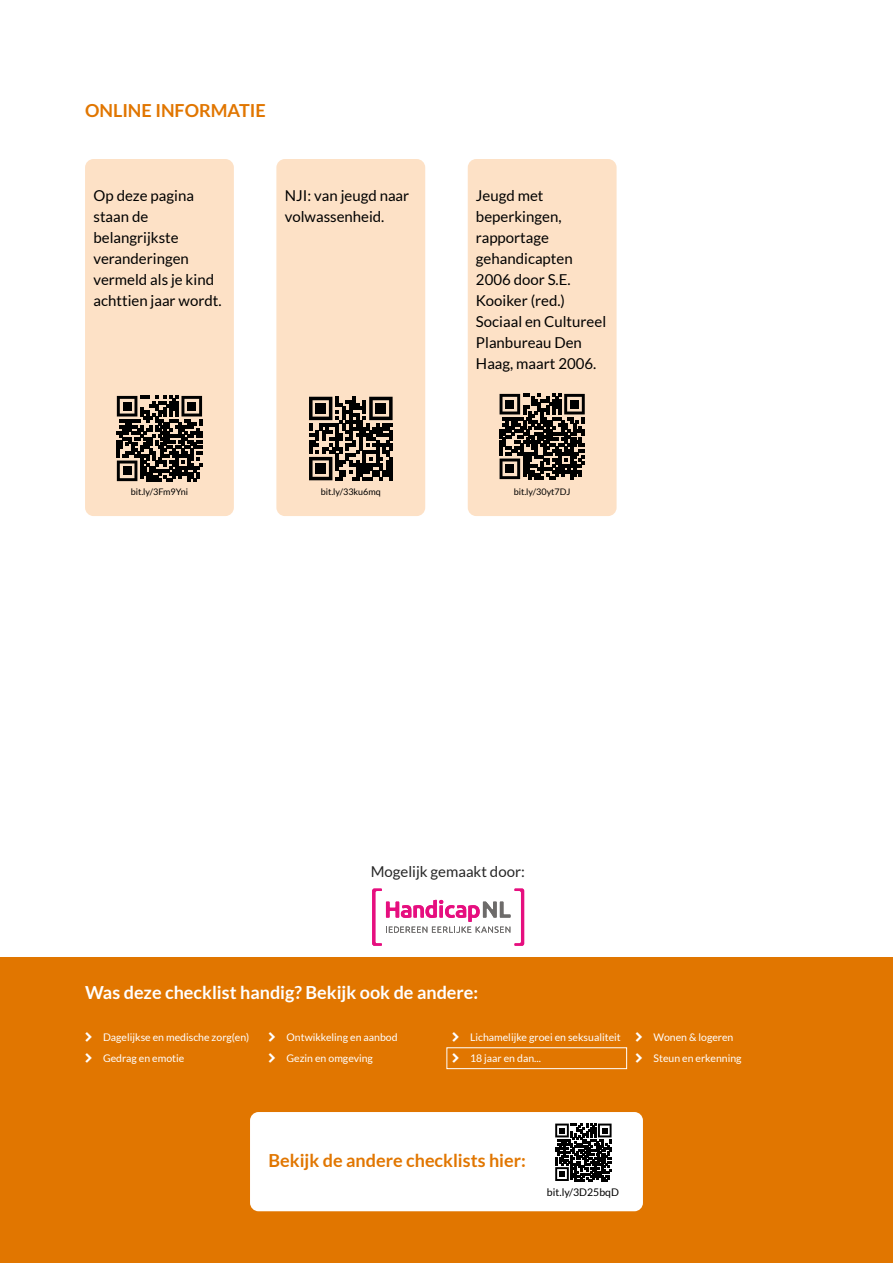
<style>
.page{position:relative;width:893px;height:1263px;background:#fff}
.page>*{position:absolute;margin:0;border:0;box-sizing:border-box;transform-origin:0 0}
.t1{font:700 18px "Lato";color:#e17600}
.t2{font:700 18px "Lato";color:#fff}
.t3{font:15px/21px "Lato";color:#000}
.t4{font:15px "Lato";color:#262626}
.t5{font:10.5px/21px "Lato";color:#fff}
.t6{font:10.5px "Lato";color:#000}
.t7{font:9px "Lato";color:#000}
</style>
<div class="page">
<div style="left:0;top:957px;width:893px;height:306px;background:#e17600"></div>
<div style="left:250px;top:1112px;width:393px;height:99px;background:#fff;border-radius:9px"></div>
<div style="left:446px;top:1047px;width:181px;height:22px;border:1px solid #fff"></div>
<svg style="left:372px;top:888px;width:152px;height:58px"></svg>
<div style="left:276px;top:159px;width:149px;height:357px;background:#fde1c6;border-radius:9px"></div>
<div style="left:468px;top:159px;width:149px;height:357px;background:#fde1c6;border-radius:9px"></div>
<div style="left:85px;top:159px;width:149px;height:357px;background:#fde1c6;border-radius:9px"></div>
<div style="left:494px;top:388px;width:97px;height:97px;background:linear-gradient(to right,#fde1c6,#fde1c6)"></div>
<svg style="left:500px;top:394px;width:85px;height:85px"></svg>
<div style="left:505px;top:400px;width:9px;height:9px;background:#000"></div>
<div style="left:570px;top:400px;width:9px;height:9px;background:#000"></div>
<div style="left:505px;top:464px;width:9px;height:9px;background:#000"></div>
<svg style="left:309px;top:397px;width:84px;height:83px"></svg>
<div style="left:316px;top:403px;width:10px;height:10px;background:#000"></div>
<div style="left:376px;top:403px;width:10px;height:10px;background:#000"></div>
<div style="left:316px;top:464px;width:10px;height:10px;background:#000"></div>
<div style="left:111px;top:390px;width:97px;height:97px;background:linear-gradient(to right,#fde1c6,#fde1c6)"></div>
<svg style="left:117px;top:396px;width:85px;height:85px"></svg>
<div style="left:123px;top:402px;width:9px;height:9px;background:#000"></div>
<div style="left:187px;top:402px;width:9px;height:9px;background:#000"></div>
<div style="left:123px;top:466px;width:9px;height:9px;background:#000"></div>
<svg style="left:555px;top:1123px;width:57px;height:58px"></svg>
<p class="t1" style="left:85px;top:100px;width:182px">ONLINE INFORMATIE</p>
<p class="t3" style="left:94px;top:185px;width:130px">Op deze pagina staan de belangrijkste veranderingen vermeld als je kind achttien jaar wordt.</p>
<p class="t3" style="left:476px;top:185px;width:132px">Jeugd met beperkingen, rapportage gehandicapten<br>2006 door S.E.<br>Kooiker (red.)<br>Sociaal en Cultureel<br>Planbureau Den<br>Haag, maart 2006.</p>
<p class="t3" style="left:285px;top:185px;width:126px">NJI: van jeugd naar volwassenheid.</p>
<p class="t7" style="left:131px;top:487px;width:59px">bit.ly/3Fm9Yni</p>
<p class="t7" style="left:321px;top:487px;width:62px">bit.ly/33ku6mq</p>
<p class="t7" style="left:514px;top:487px;width:58px">bit.ly/30yt7DJ</p>
<p class="t4" style="left:371px;top:863px;width:156px">Mogelijk gemaakt door:</p>
<p class="t2" style="left:85px;top:982px;width:395px">Was deze checklist handig? Bekijk ook de andere:</p>
<p class="t5" style="left:103px;top:1027px;width:148px">Dagelijkse en medische zorg(en)<br>Gedrag en emotie</p>
<p class="t5" style="left:287px;top:1027px;width:113px">Ontwikkeling en aanbod<br>Gezin en omgeving</p>
<p class="t5" style="left:470px;top:1027px;width:152px">Lichamelijke groei en seksualiteit<br>18 jaar en dan...</p>
<p class="t5" style="left:653px;top:1027px;width:90px">Wonen &amp; logeren<br>Steun en erkenning</p>
<p class="t1" style="left:269px;top:1150px;width:259px">Bekijk de andere checklists hier:</p>
<p class="t6" style="left:547px;top:1186px;width:74px">bit.ly/3D25bqD</p>
</div>
